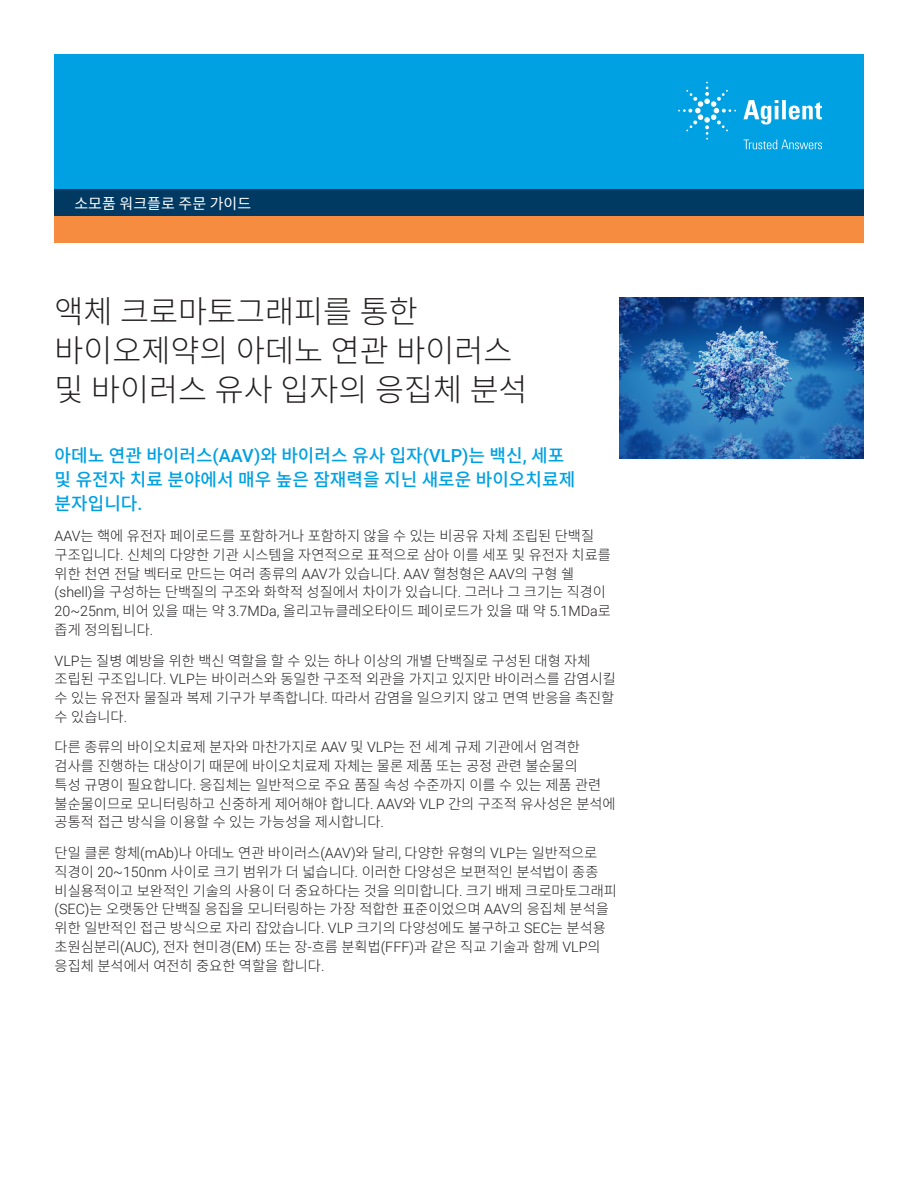
<style>
.page{position:relative;width:918px;height:1188px;background:#fff}
.page>*{position:absolute;margin:0;border:0;box-sizing:border-box;transform-origin:0 0}
.t1{font:300 31.5px/39px "Noto Sans CJ Kkr";color:#231f20}
.t2{font:500 18px/24px "Noto Sans CJ Kkr";color:#00a1e3}
.t3{font:15px "Noto Sans CJ Kkr";color:#fff}
.t4{font:300 14.25px/18.8px "Noto Sans CJ Kkr";color:#231f20}
.s1{font-family:"Roboto"}
</style>
<div class="page">
<div style="left:54px;top:54px;width:810px;height:135px;background:#00a1e3"></div>
<div style="left:54px;top:216px;width:810px;height:27px;background:#f58c3f"></div>
<div style="left:54px;top:189px;width:810px;height:27px;background:#003a63"></div>
<img style="left:620px;top:297px;width:244px;height:162px">
<svg style="left:743px;top:100px;width:79px;height:25px"></svg>
<svg style="left:678px;top:82px;width:58px;height:58px"></svg>
<svg style="left:744px;top:140px;width:78px;height:9px"></svg>
<p class="t3" style="left:75px;top:195px;width:178px">소모품 워크플로 주문 가이드</p>
<h1 class="t1" style="left:55px;top:293px;width:474px">액체 크로마토그래피를 통한 바이오제약의 아데노 연관 바이러스 및 바이러스 유사 입자의 응집체 분석</h1>
<p class="t2" style="left:55px;top:444px;width:522px">아데노 연관 바이러스<span class="s1">(AAV)</span>와 바이러스 유사 입자<span class="s1">(VLP)</span>는 백신<span class="s1">,</span> 세포 및 유전자 치료 분야에서 매우 높은 잠재력을 지닌 새로운 바이오치료제 분자입니다<span class="s1">.</span></p>
<p class="t4" style="left:55px;top:527px;width:558px"><span class="s1">AAV</span>는 핵에 유전자 페이로드를 포함하거나 포함하지 않을 수 있는 비공유 자체 조립된 단백질 구조입니다<span class="s1">.</span> 신체의 다양한 기관 시스템을 자연적으로 표적으로 삼아 이를 세포 및 유전자 치료를 위한 천연 전달 벡터로 만드는 여러 종류의 <span class="s1">AAV</span>가 있습니다<span class="s1">. AAV</span> 혈청형은 <span class="s1">AAV</span>의 구형 쉘 <span class="s1">(shell)</span>을 구성하는 단백질의 구조와 화학적 성질에서 차이가 있습니다<span class="s1">.</span> 그러나 그 크기는 직경이 <span class="s1">20~25nm,</span> 비어 있을 때는 약 <span class="s1">3.7MDa,</span> 올리고뉴클레오타이드 페이로드가 있을 때 약 <span class="s1">5.1MDa</span>로 좁게 정의됩니다<span class="s1">.</span></p>
<p class="t4" style="left:55px;top:651px;width:563px"><span class="s1">VLP</span>는 질병 예방을 위한 백신 역할을 할 수 있는 하나 이상의 개별 단백질로 구성된 대형 자체 조립된 구조입니다<span class="s1">. VLP</span>는 바이러스와 동일한 구조적 외관을 가지고 있지만 바이러스를 감염시킬 수 있는 유전자 물질과 복제 기구가 부족합니다<span class="s1">.</span> 따라서 감염을 일으키지 않고 면역 반응을 촉진할 수 있습니다<span class="s1">.</span></p>
<p class="t4" style="left:55px;top:738px;width:563px">다른 종류의 바이오치료제 분자와 마찬가지로 <span class="s1">AAV</span> 및 <span class="s1">VLP</span>는 전 세계 규제 기관에서 엄격한 검사를 진행하는 대상이기 때문에 바이오치료제 자체는 물론 제품 또는 공정 관련 불순물의<br>특성 규명이 필요합니다<span class="s1">.</span> 응집체는 일반적으로 주요 품질 속성 수준까지 이를 수 있는 제품 관련 불순물이므로 모니터링하고 신중하게 제어해야 합니다<span class="s1">. AAV</span>와 <span class="s1">VLP</span> 간의 구조적 유사성은 분석에 공통적 접근 방식을 이용할 수 있는 가능성을 제시합니다<span class="s1">.</span></p>
<p class="t4" style="left:55px;top:844px;width:564px">단일 클론 항체<span class="s1">(mAb)</span>나 아데노 연관 바이러스<span class="s1">(AAV)</span>와 달리<span class="s1">,</span> 다양한 유형의 <span class="s1">VLP</span>는 일반적으로 직경이 <span class="s1">20~150nm</span> 사이로 크기 범위가 더 넓습니다<span class="s1">.</span> 이러한 다양성은 보편적인 분석법이 종종 비실용적이고 보완적인 기술의 사용이 더 중요하다는 것을 의미합니다<span class="s1">.</span> 크기 배제 크로마토그래피 <span class="s1">(SEC)</span>는 오랫동안 단백질 응집을 모니터링하는 가장 적합한 표준이었으며 <span class="s1">AAV</span>의 응집체 분석을 위한 일반적인 접근 방식으로 자리 잡았습니다<span class="s1">. VLP</span> 크기의 다양성에도 불구하고 <span class="s1">SEC</span>는 분석용 초원심분리<span class="s1">(AUC),</span> 전자 현미경<span class="s1">(EM)</span> 또는 장<span class="s1">-</span>흐름 분획법<span class="s1">(FFF)</span>과 같은 직교 기술과 함께 <span class="s1">VLP</span>의 응집체 분석에서 여전히 중요한 역할을 합니다<span class="s1">.</span></p>
</div>
